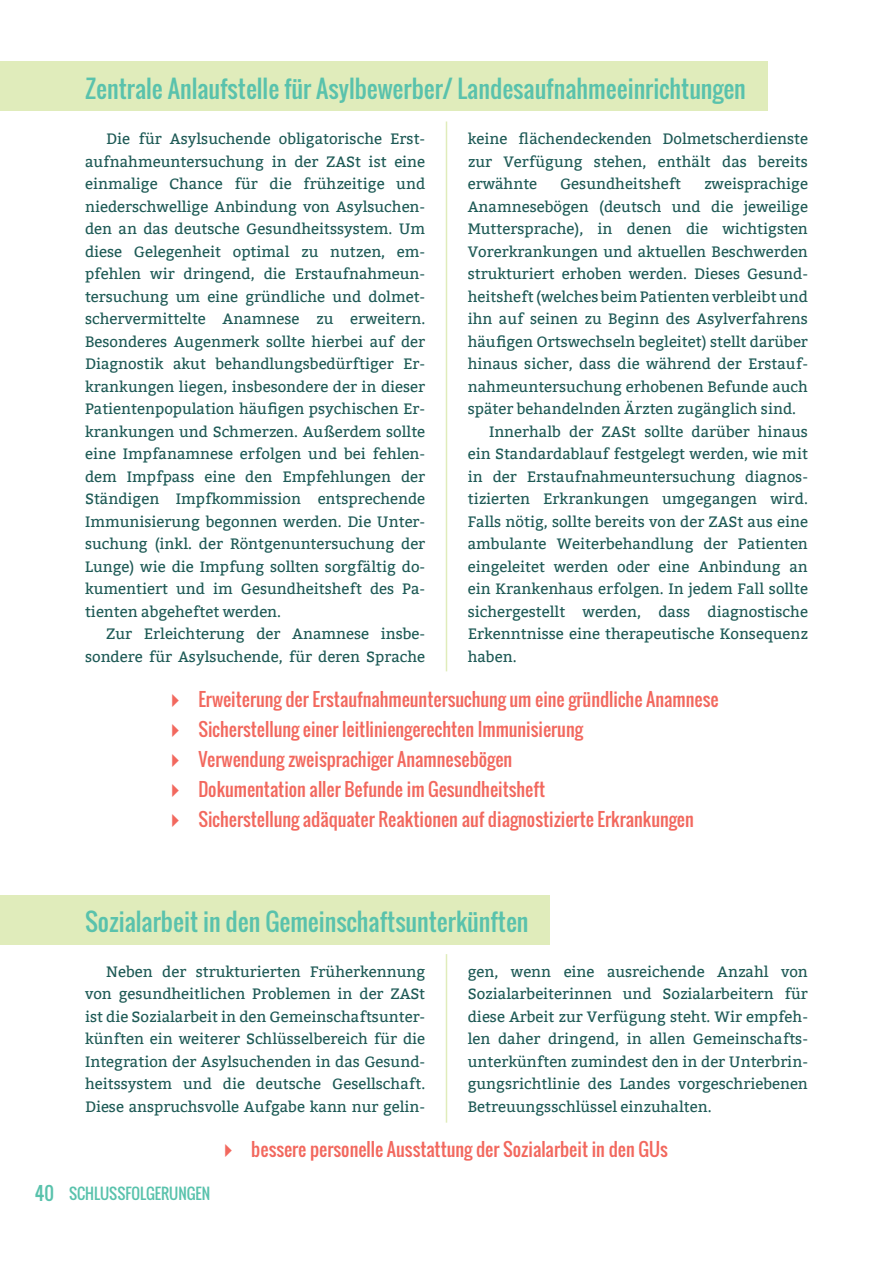
<style>
.page{position:relative;width:893px;height:1263px;background:#fff}
.page>*{position:absolute;margin:0;border:0;box-sizing:border-box;transform-origin:0 0}
.t1{font:24px "Oswald";color:#59c2ac}
.t2{font:18px/30px "Oswald";color:#f2685e}
.t3{font:15px/22.5px "Bitter";color:#1e5a56;text-align:justify}
.t4{font:15px "Oswald";color:#59c2ac}
.s1{font-size:18px}
</style>
<div class="page">
<div style="left:0;top:62px;width:767px;height:49px;background:#e0ecbb"></div>
<hr style="left:446px;top:122px;width:1px;height:549px;background:#e0ecbb">
<div style="left:0;top:895px;width:550px;height:50px;background:#e0ecbb"></div>
<hr style="left:446px;top:954px;width:1px;height:169px;background:#e0ecbb">
<h1 class="t1" style="left:85px;top:70px;width:662px">Zentrale Anlaufstelle für Asylbewerber/ Landesaufnahmeeinrichtungen</h1>
<p class="t3" style="left:85px;top:128px;width:342px;text-indent:21px">Die für Asylsuchende obligatorische Erst&shy;aufnahmeuntersuchung in der ZASt ist eine einmalige Chance für die frühzeitige und niederschwellige Anbindung von Asylsuchen&shy;den an das deutsche Gesundheitssystem. Um diese Gelegenheit optimal zu nutzen, em&shy;pfehlen wir dringend, die Erstaufnahmeun&shy;tersuchung um eine gründliche und dolmet&shy;schervermittelte Anamnese zu erweitern.<br>Besonderes Augenmerk sollte hierbei auf der Diagnostik akut behandlungsbedürftiger Er&shy;krankungen liegen, insbesondere der in dieser Patientenpopulation häufigen psychischen Er&shy;krankungen und Schmerzen. Außerdem sollte eine Impfanamnese erfolgen und bei fehlen&shy;dem Impfpass eine den Empfehlungen der Ständigen Impfkommission entsprechende Immunisierung begonnen werden. Die Unter&shy;suchung (inkl. der Röntgenuntersuchung der Lunge) wie die Impfung sollten sorgfältig do&shy;kumentiert und im Gesundheitsheft des Pa&shy;tienten abgeheftet werden.</p>
<p class="t3" style="left:85px;top:623px;width:342px;text-align:right">Zur Erleichterung der Anamnese insbe&shy;sondere für Asylsuchende, für deren Sprache</p>
<p class="t3" style="left:468px;top:128px;width:342px">keine flächendeckenden Dolmetscherdienste zur Verfügung stehen, enthält das bereits erwähnte</p>
<p class="t3" style="left:560px;top:173px;width:123px">Gesundheitsheft</p>
<p class="t3" style="left:704px;top:173px;width:105px">zweisprachige</p>
<p class="t3" style="left:468px;top:195px;width:342px">Anamnesebögen (deutsch und die jeweilige</p>
<p class="t3" style="left:468px;top:218px;width:342px">Muttersprache), in denen die wichtigsten</p>
<p class="t3" style="left:468px;top:240px;width:342px">Vorerkrankungen und aktuellen Beschwerden</p>
<p class="t3" style="left:468px;top:263px;width:342px">strukturiert erhoben werden. Dieses Gesund-</p>
<p class="t3" style="left:468px;top:285px;width:342px">heitsheft (welches beim Patienten verbleibt und</p>
<p class="t3" style="left:468px;top:308px;width:342px">ihn auf seinen zu Beginn des Asylverfahrens</p>
<p class="t3" style="left:468px;top:330px;width:342px">häufigen Ortswechseln begleitet) stellt darüber</p>
<p class="t3" style="left:468px;top:353px;width:342px">hinaus sicher, dass die während der Erstauf-</p>
<p class="t3" style="left:468px;top:375px;width:342px">nahmeuntersuchung erhobenen Befunde auch</p>
<p class="t3" style="left:468px;top:398px;width:330px">später behandelnden Ärzten zugänglich sind.</p>
<p class="t3" style="left:489px;top:420px;width:320px">Innerhalb der ZASt sollte darüber hinaus</p>
<p class="t3" style="left:468px;top:443px;width:342px">ein Standardablauf festgelegt werden, wie mit</p>
<p class="t3" style="left:468px;top:465px;width:342px">in der Erstaufnahmeuntersuchung diagnos-</p>
<p class="t3" style="left:468px;top:488px;width:342px">tizierten Erkrankungen umgegangen wird.</p>
<p class="t3" style="left:468px;top:510px;width:342px">Falls nötig, sollte bereits von der ZASt aus eine</p>
<p class="t3" style="left:468px;top:533px;width:342px">ambulante Weiterbehandlung der Patienten</p>
<p class="t3" style="left:468px;top:555px;width:342px">eingeleitet werden oder eine Anbindung an</p>
<p class="t3" style="left:468px;top:578px;width:342px">ein Krankenhaus erfolgen. In jedem Fall sollte</p>
<p class="t3" style="left:468px;top:600px;width:342px">sichergestellt werden, dass diagnostische</p>
<p class="t3" style="left:468px;top:623px;width:342px">Erkenntnisse eine therapeutische Konsequenz</p>
<p class="t3" style="left:468px;top:645px;width:50px">haben.</p>
<p class="t2" style="left:198px;top:684px;width:522px">Erweiterung der Erstaufnahmeuntersuchung um eine gründliche Anamnese Sicherstellung einer leitliniengerechten Immunisierung<br>Verwendung zweisprachiger Anamnesebögen<br>Dokumentation aller Befunde im Gesundheitsheft<br>Sicherstellung adäquater Reaktionen auf diagnostizierte Erkrankungen</p>
<h1 class="t1" style="left:85px;top:904px;width:445px">Sozialarbeit in den Gemeinschaftsunterkünften</h1>
<p class="t3" style="left:85px;top:960px;width:342px;text-indent:21px">Neben der strukturierten Früherkennung von gesundheitlichen Problemen in der ZASt ist die Sozialarbeit in den Gemeinschaftsunter&shy;künften ein weiterer Schlüsselbereich für die Integration der Asylsuchenden in das Gesund&shy;heitssystem und die deutsche Gesellschaft.<br>Diese anspruchsvolle Aufgabe kann nur gelin-</p>
<p class="t3" style="left:468px;top:960px;width:342px">gen, wenn eine ausreichende Anzahl von Sozialarbeiterinnen und Sozialarbeitern für diese Arbeit zur Verfügung steht. Wir empfeh&shy;len daher dringend, in allen Gemeinschafts&shy;unterkünften zumindest den in der Unterbrin&shy;gungsrichtlinie des Landes vorgeschriebenen Betreuungsschlüssel einzuhalten.</p>
<p class="t2" style="left:251px;top:1134px;width:418px">bessere personelle Ausstattung der Sozialarbeit in den GUs</p>
<p class="t4" style="left:35px;top:1182px;width:177px"><span class="s1">40</span> SCHLUSSFOLGERUNGEN</p>
</div>
